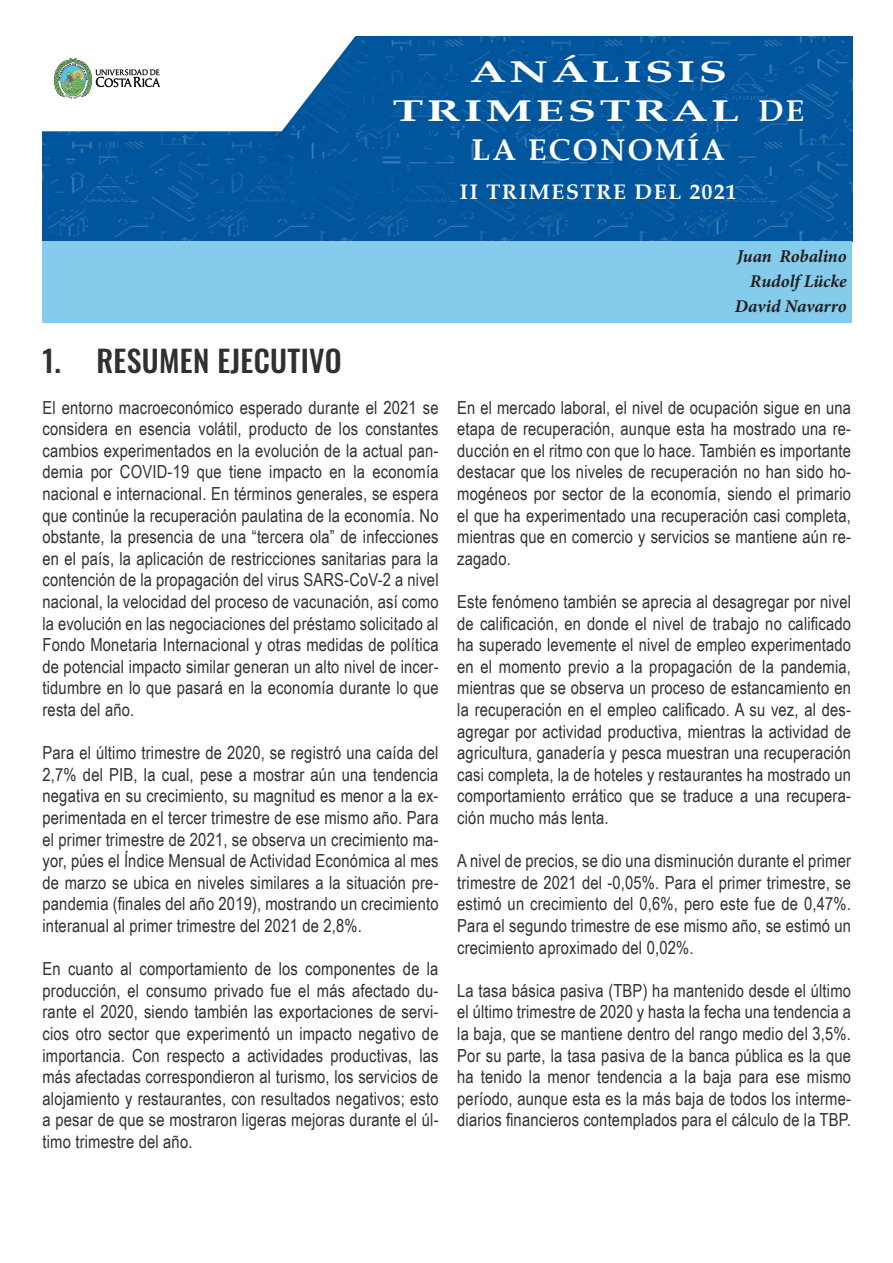
<style>
.page{position:relative;width:893px;height:1263px;background:#fff}
.page>*{position:absolute;margin:0;border:0;box-sizing:border-box;transform-origin:0 0}
.t1{font:700 30px/39px "Book Antiqua";letter-spacing:.08em;color:#fff;text-align:center;scale:1.54 1}
.t2{font:500 30px "Oswald";letter-spacing:.01em;color:#312f30}
.t3{font:700 21px "Book Antiqua";letter-spacing:.08em;color:#fff}
.t4{font:18px/21.6px "Arial Narrow";letter-spacing:.01em;color:#312f30;text-align:justify}
.t5{font:italic 700 18px "Minion Pro";letter-spacing:-.005em;color:#231f20}
</style>
<div class="page">
<img style="left:43px;top:37px;width:809px;height:204px">
<div style="left:43px;top:241px;width:809px;height:81px;background:#85cbec"></div>
<svg style="left:43px;top:36px;width:312px;height:95px"></svg>
<img style="left:47px;top:58px;width:118px;height:43px">
<h1 class="t1" style="left:393px;top:52px;width:269px">ANÁLISIS<br>TRIMESTRAL DE<br>LA ECONOMÍA</h1>
<p class="t3" style="left:460px;top:177px;width:278px">II TRIMESTRE DEL 2021</p>
<h1 class="t2" style="left:43px;top:345px;width:301px">1. RESUMEN EJECUTIVO</h1>
<p class="t4" style="left:43px;top:396px;width:398px">El entorno macroeconómico esperado durante el 2021 se considera en esencia volátil, producto de los constantes cambios experimentados en la evolución de la actual pan&shy;demia por COVID-19 que tiene impacto en la economía nacional e internacional. En términos generales, se espera que continúe la recuperación paulatina de la economía. No obstante, la presencia de una “tercera ola” de infecciones en el país, la aplicación de restricciones sanitarias para la contención de la propagación del virus SARS-CoV-2 a nivel nacional, la velocidad del proceso de vacunación, así como la evolución en las negociaciones del préstamo solicitado al Fondo Monetaria Internacional y otras medidas de política de potencial impacto similar generan un alto nivel de incer&shy;tidumbre en lo que pasará en la economía durante lo que resta del año.</p>
<p class="t4" style="left:43px;top:741px;width:398px">Para el último trimestre de 2020, se registró una caída del 2,7% del PIB, la cual, pese a mostrar aún una tendencia negativa en su crecimiento, su magnitud es menor a la ex&shy;perimentada en el tercer trimestre de ese mismo año. Para el primer trimestre de 2021, se observa un crecimiento ma&shy;yor, púes el Índice Mensual de Actividad Económica al mes de marzo se ubica en niveles similares a la situación pre&shy;pandemia (finales del año 2019), mostrando un crecimiento interanual al primer trimestre del 2021 de 2,8%.</p>
<p class="t4" style="left:43px;top:957px;width:398px">En cuanto al comportamiento de los componentes de la producción, el consumo privado fue el más afectado du&shy;rante el 2020, siendo también las exportaciones de servi&shy;cios otro sector que experimentó un impacto negativo de importancia. Con respecto a actividades productivas, las más afectadas correspondieron al turismo, los servicios de alojamiento y restaurantes, con resultados negativos; esto a pesar de que se mostraron ligeras mejoras durante el úl&shy;timo trimestre del año.</p>
<p class="t5" style="left:737px;top:244px;width:111px">Juan Robalino</p>
<p class="t5" style="left:735px;top:293px;width:113px">David Navarro</p>
<p class="t5" style="left:750px;top:268px;width:98px">Rudolf Lücke</p>
<p class="t4" style="left:457px;top:396px;width:395px">En el mercado laboral, el nivel de ocupación sigue en una etapa de recuperación, aunque esta ha mostrado una re&shy;ducción en el ritmo con que lo hace. También es importante destacar que los niveles de recuperación no han sido ho&shy;mogéneos por sector de la economía, siendo el primario el que ha experimentado una recuperación casi completa, mientras que en comercio y servicios se mantiene aún re&shy;zagado.</p>
<p class="t4" style="left:457px;top:590px;width:395px">Este fenómeno también se aprecia al desagregar por nivel de calificación, en donde el nivel de trabajo no calificado ha superado levemente el nivel de empleo experimentado en el momento previo a la propagación de la pandemia, mientras que se observa un proceso de estancamiento en la recuperación en el empleo calificado. A su vez, al des&shy;agregar por actividad productiva, mientras la actividad de agricultura, ganadería y pesca muestran una recuperación casi completa, la de hoteles y restaurantes ha mostrado un comportamiento errático que se traduce a una recupera&shy;ción mucho más lenta.</p>
<p class="t4" style="left:457px;top:849px;width:395px">A nivel de precios, se dio una disminución durante el primer trimestre de 2021 del -0,05%. Para el primer trimestre, se estimó un crecimiento del 0,6%, pero este fue de 0,47%.<br>Para el segundo trimestre de ese mismo año, se estimó un crecimiento aproximado del 0,02%.</p>
<p class="t4" style="left:457px;top:979px;width:395px">La tasa básica pasiva (TBP) ha mantenido desde el último el último trimestre de 2020 y hasta la fecha una tendencia a la baja, que se mantiene dentro del rango medio del 3,5%.<br>Por su parte, la tasa pasiva de la banca pública es la que ha tenido la menor tendencia a la baja para ese mismo período, aunque esta es la más baja de todos los interme&shy;diarios financieros contemplados para el cálculo de la TBP.</p>
</div>
